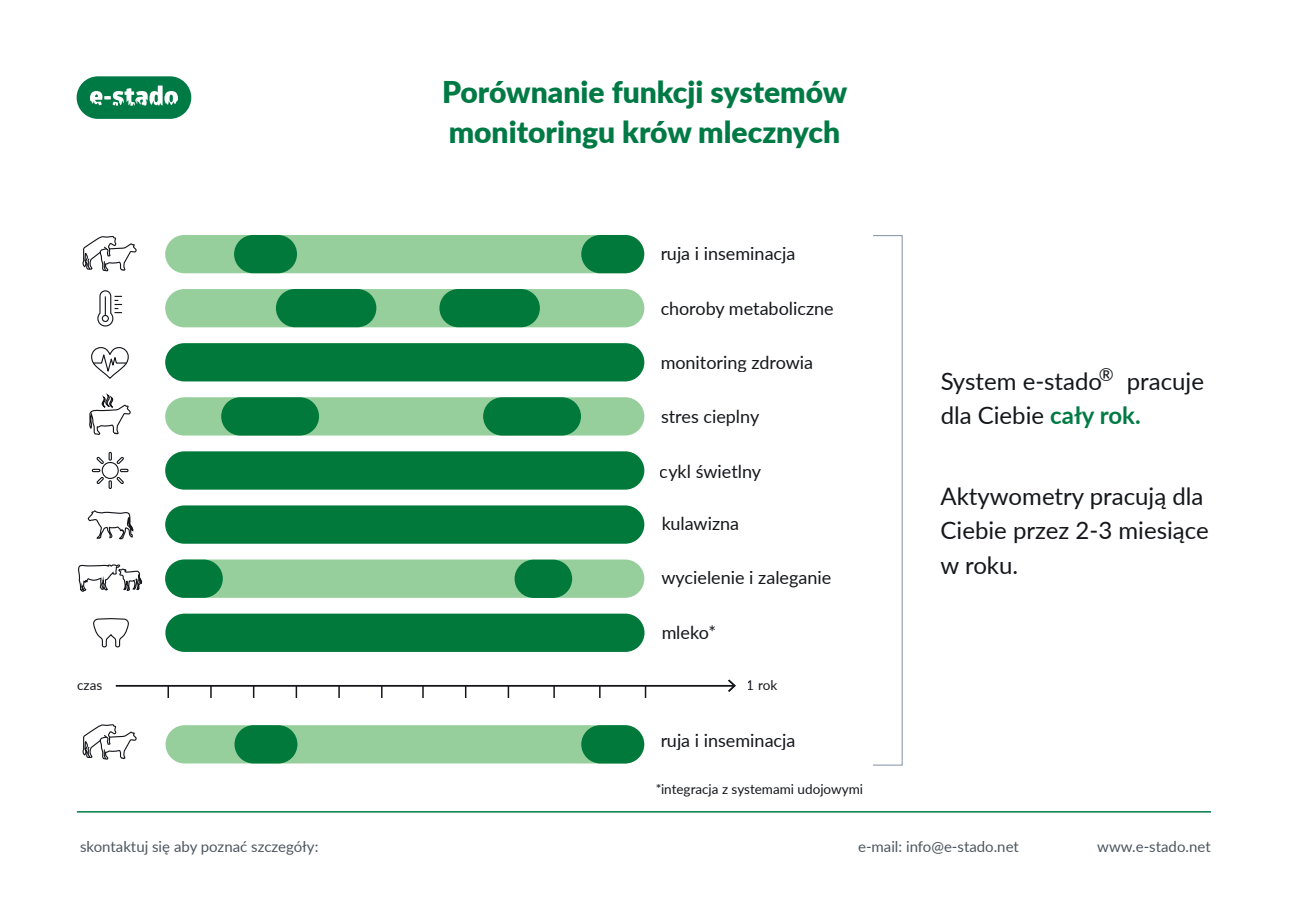
<style>
.page{position:relative;width:1289px;height:919px;background:#fff}
.page>*{position:absolute;margin:0;border:0;box-sizing:border-box;transform-origin:0 0}
.t1{font:900 30px/40.5px "Lato";color:#007a45}
.t2{font:24px/34.5px "Lato";color:#15171b}
.t3{font:18px "Lato";color:#15171b}
.t4{font:15px "Lato";color:#4e565f}
.t5{font:13.5px "Lato";color:#15171b}
.s1{font-weight:700;color:#007a45}
</style>
<div class="page">
<svg style="left:82px;top:724px;width:55px;height:89px"></svg>
<svg style="left:78px;top:235px;width:93px;height:356px"></svg>
<div style="left:165px;top:235px;width:479px;height:38px;background:#96cf9c;border-radius:19px"></div>
<div style="left:234px;top:235px;width:63px;height:38px;background:#00793b;border-radius:19px"></div>
<div style="left:581px;top:235px;width:63px;height:38px;background:#00793b;border-radius:19px"></div>
<div style="left:165px;top:725px;width:479px;height:38px;background:#96cf9c;border-radius:19px"></div>
<div style="left:234px;top:725px;width:63px;height:38px;background:#00793b;border-radius:19px"></div>
<div style="left:581px;top:725px;width:63px;height:38px;background:#00793b;border-radius:19px"></div>
<div style="left:165px;top:289px;width:479px;height:38px;background:#96cf9c;border-radius:19px"></div>
<div style="left:165px;top:343px;width:479px;height:38px;background:#00793b;border-radius:19px"></div>
<div style="left:165px;top:397px;width:479px;height:38px;background:#96cf9c;border-radius:19px"></div>
<div style="left:165px;top:451px;width:479px;height:38px;background:#00793b;border-radius:19px"></div>
<div style="left:165px;top:505px;width:479px;height:38px;background:#00793b;border-radius:19px"></div>
<div style="left:165px;top:559px;width:479px;height:38px;background:#96cf9c;border-radius:19px"></div>
<div style="left:276px;top:289px;width:100px;height:38px;background:#00793b;border-radius:19px"></div>
<div style="left:439px;top:289px;width:101px;height:38px;background:#00793b;border-radius:19px"></div>
<div style="left:221px;top:397px;width:98px;height:38px;background:#00793b;border-radius:19px"></div>
<div style="left:483px;top:397px;width:98px;height:38px;background:#00793b;border-radius:19px"></div>
<div style="left:165px;top:559px;width:58px;height:38px;background:#00793b;border-radius:19px"></div>
<div style="left:514px;top:559px;width:58px;height:39px;background:#00793b;border-radius:19px"></div>
<svg style="left:167px;top:686px;width:2px;height:12px"></svg>
<svg style="left:210px;top:686px;width:2px;height:12px"></svg>
<svg style="left:253px;top:686px;width:1px;height:12px"></svg>
<svg style="left:295px;top:686px;width:2px;height:12px"></svg>
<svg style="left:338px;top:686px;width:2px;height:12px"></svg>
<svg style="left:381px;top:686px;width:1px;height:12px"></svg>
<svg style="left:422px;top:686px;width:2px;height:12px"></svg>
<svg style="left:465px;top:686px;width:1px;height:12px"></svg>
<svg style="left:507px;top:686px;width:2px;height:12px"></svg>
<svg style="left:553px;top:686px;width:2px;height:12px"></svg>
<svg style="left:599px;top:686px;width:1px;height:12px"></svg>
<svg style="left:644px;top:686px;width:2px;height:12px"></svg>
<svg style="left:77px;top:76px;width:114px;height:43px"></svg>
<div style="left:165px;top:613px;width:479px;height:39px;background:#00793b;border-radius:19px"></div>
<hr style="left:116px;top:685px;width:618px;height:1px;background:#14161a">
<svg style="left:728px;top:679px;width:7px;height:12px"></svg>
<hr style="left:77px;top:811px;width:1133px;height:1px;background:#007a45">
<svg style="left:93px;top:618px;width:36px;height:30px"></svg>
<h1 class="t1" style="left:442px;top:70px;width:407px">Porównanie funkcji systemów monitoringu krów mlecznych</h1>
<p class="t3" style="left:660px;top:241px;width:136px">ruja i inseminacja</p>
<p class="t3" style="left:660px;top:295px;width:175px">choroby metaboliczne</p>
<p class="t3" style="left:660px;top:349px;width:154px">monitoring zdrowia</p>
<p class="t3" style="left:661px;top:403px;width:100px">stres cieplny</p>
<p class="t3" style="left:659px;top:458px;width:103px">cykl świetlny</p>
<p class="t3" style="left:661px;top:510px;width:79px">kulawizna</p>
<p class="t3" style="left:661px;top:565px;width:171px">wycielenie i zaleganie</p>
<p class="t3" style="left:661px;top:619px;width:56px">mleko*</p>
<p class="t5" style="left:77px;top:675px;width:27px">czas</p>
<p class="t5" style="left:747px;top:675px;width:32px">1 rok</p>
<p class="t3" style="left:660px;top:727px;width:136px">ruja i inseminacja</p>
<p class="t5" style="left:655px;top:779px;width:209px">*integracja z systemami udojowymi</p>
<p class="t3" style="left:1098px;top:362px;width:16px">®</p>
<h2 class="t2" style="left:940px;top:363px;width:265px">System e-stado pracuje dla Ciebie <span class="s1">cały rok.</span></h2>
<h2 class="t2" style="left:940px;top:477px;width:269px">Aktywometry pracują dla<br>Ciebie przez 2-3 miesiące w roku.</h2>
<p class="t4" style="left:80px;top:835px;width:240px">skontaktuj się aby poznać szczegóły:</p>
<p class="t4" style="left:858px;top:835px;width:162px">e-mail: info@e-stado.net</p>
<p class="t4" style="left:1097px;top:835px;width:115px">www.e-stado.net</p>
</div>
